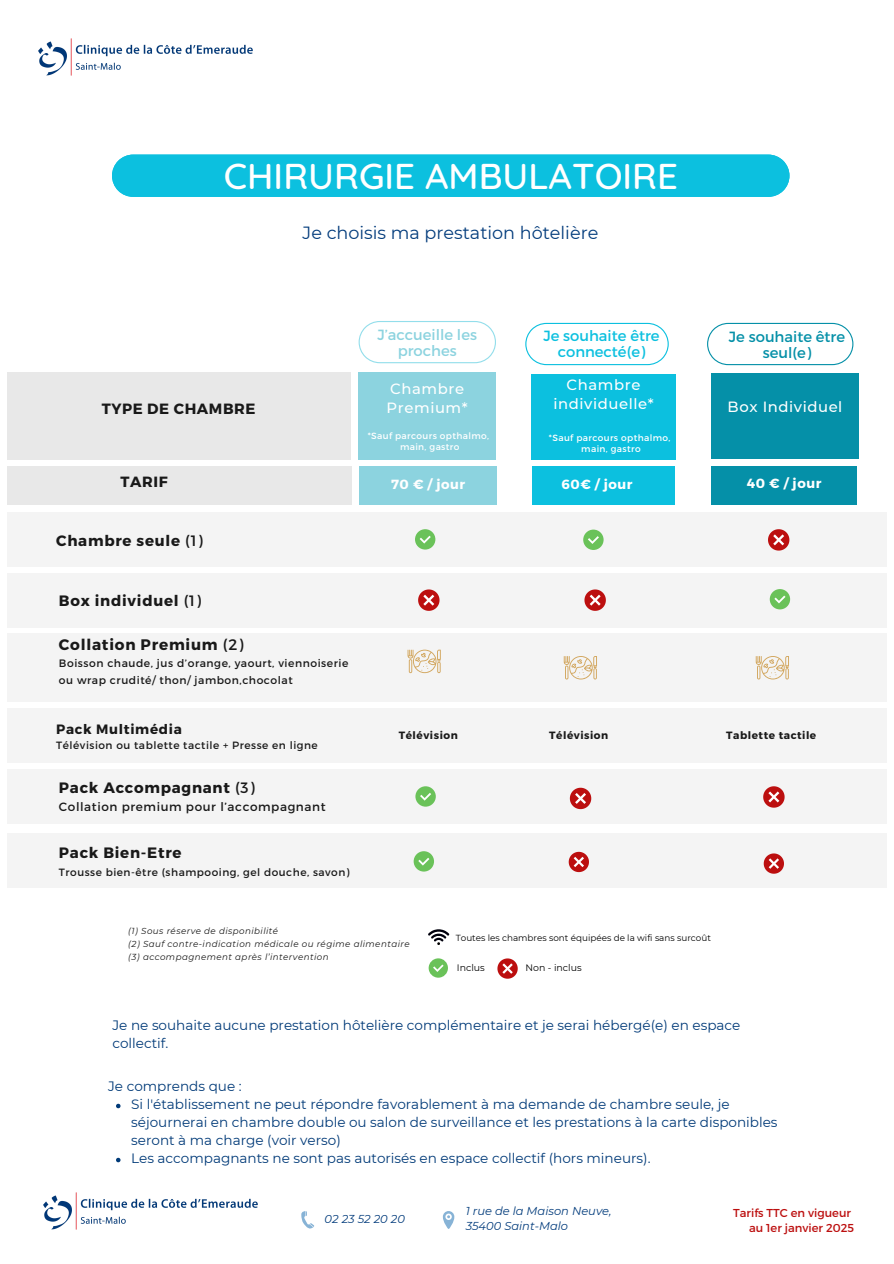
<style>
.page{position:relative;width:894px;height:1264px;background:#fff}
.page>*{position:absolute;margin:0;border:0;box-sizing:border-box;transform-origin:0 0}
.t1{font:500 36.6px "Quicksand";color:#fff}
.t2{font:17.55px "Montserrat";color:#033c7c}
.t3{font:700 15.3px "Montserrat";letter-spacing:.05em;color:#191919}
.t4{font:700 15px "Montserrat";letter-spacing:.05em;color:#191919}
.t5{font:500 14.85px/18.9px "Montserrat";letter-spacing:.04em;color:#fff;text-align:center}
.t6{font:700 14.85px "Montserrat";letter-spacing:.04em;color:#191919}
.t7{font:14.7px/15.8px "Montserrat";color:#0cc0df;text-align:center}
.t8{font:14.7px/15.8px "Montserrat";color:#0590a8;text-align:center}
.t9{font:14.7px/15.8px "Montserrat";color:#8cd3df;text-align:center}
.t10{font:13.65px/18px "Montserrat";color:#003a78}
.t11{font:700 13.5px "Montserrat";letter-spacing:.05em;color:#191919}
.t12{font:700 13.35px "Montserrat";letter-spacing:.04em;color:#fff}
.t13{font:500 13.35px "Montserrat";letter-spacing:.04em;color:#fff}
.t14{font:12px "Montserrat";letter-spacing:.05em;color:#191919}
.t15{font:italic 11.4px "Montserrat";color:#033c7c}
.t16{font:11.4px "Montserrat";color:#bc0f0f}
.t17{font:10.8px/16px "Montserrat";letter-spacing:.05em;color:#191919}
.t18{font:10.5px "Montserrat";letter-spacing:.05em;color:#191919}
.t19{font:700 10.5px "Montserrat";letter-spacing:.05em;color:#191919}
.t20{font:9.45px "Montserrat";color:#000}
.t21{font:9px "Montserrat";letter-spacing:.04em;color:#fff}
.t22{font:8.85px "Montserrat";color:#000}
.t23{font:italic 8.7px "Montserrat";letter-spacing:.05em;color:#191919}
.s1{font-weight:400}
</style>
<div class="page">
<div style="left:112px;top:155px;width:677px;height:42px;background:#0cc0df"></div>
<svg style="left:116px;top:1103px;width:4px;height:5px"></svg>
<svg style="left:116px;top:1157px;width:4px;height:5px"></svg>
<div style="left:7px;top:372px;width:343px;height:87px;background:#e8e8e8"></div>
<div style="left:7px;top:466px;width:344px;height:38px;background:#e8e8e8"></div>
<div style="left:358px;top:372px;width:137px;height:87px;background:#8cd3df"></div>
<div style="left:359px;top:466px;width:138px;height:38px;background:#8cd3df"></div>
<div style="left:711px;top:466px;width:145px;height:38px;background:#0590a8"></div>
<div style="left:531px;top:374px;width:144px;height:85px;background:#0cc0df"></div>
<div style="left:532px;top:466px;width:143px;height:38px;background:#0cc0df"></div>
<div style="left:711px;top:373px;width:147px;height:85px;background:#0590a8"></div>
<svg style="left:358px;top:321px;width:138px;height:42px"></svg>
<svg style="left:707px;top:323px;width:146px;height:42px"></svg>
<svg style="left:525px;top:323px;width:143px;height:42px"></svg>
<div style="left:7px;top:633px;width:879px;height:69px;background:#f4f4f4"></div>
<svg style="left:563px;top:656px;width:34px;height:23px"></svg>
<svg style="left:407px;top:649px;width:33px;height:24px"></svg>
<div style="left:7px;top:708px;width:879px;height:54px;background:#f4f4f4"></div>
<svg style="left:497px;top:958px;width:20px;height:20px"></svg>
<div style="left:428px;top:958px;width:20px;height:19px;background:#6ac259;border-radius:50%"></div>
<svg style="left:433px;top:964px;width:10px;height:8px"></svg>
<div style="left:7px;top:769px;width:879px;height:54px;background:#f4f4f4"></div>
<svg style="left:763px;top:786px;width:21px;height:21px"></svg>
<div style="left:415px;top:786px;width:20px;height:20px;background:#6ac259;border-radius:50%"></div>
<svg style="left:420px;top:793px;width:11px;height:7px"></svg>
<svg style="left:428px;top:929px;width:21px;height:16px"></svg>
<div style="left:7px;top:513px;width:879px;height:54px;background:#f4f4f4"></div>
<div style="left:583px;top:529px;width:20px;height:21px;background:#6ac259;border-radius:50%"></div>
<svg style="left:588px;top:536px;width:10px;height:8px"></svg>
<div style="left:415px;top:529px;width:20px;height:20px;background:#6ac259;border-radius:50%"></div>
<svg style="left:419px;top:535px;width:11px;height:8px"></svg>
<svg style="left:768px;top:529px;width:21px;height:21px"></svg>
<img style="left:38px;top:38px;width:215px;height:38px">
<svg style="left:442px;top:1211px;width:12px;height:17px"></svg>
<img style="left:43px;top:1192px;width:271px;height:38px">
<svg style="left:755px;top:656px;width:33px;height:23px"></svg>
<div style="left:7px;top:573px;width:879px;height:54px;background:#f4f4f4"></div>
<svg style="left:418px;top:589px;width:21px;height:22px"></svg>
<svg style="left:584px;top:589px;width:21px;height:22px"></svg>
<div style="left:769px;top:589px;width:20px;height:20px;background:#6ac259;border-radius:50%"></div>
<svg style="left:774px;top:595px;width:11px;height:8px"></svg>
<div style="left:7px;top:833px;width:879px;height:54px;background:#f4f4f4"></div>
<div style="left:413px;top:851px;width:21px;height:20px;background:#6ac259;border-radius:50%"></div>
<svg style="left:418px;top:858px;width:11px;height:7px"></svg>
<svg style="left:569px;top:787px;width:22px;height:22px"></svg>
<svg style="left:568px;top:851px;width:20px;height:21px"></svg>
<svg style="left:763px;top:853px;width:20px;height:20px"></svg>
<h1 class="t1" style="left:224px;top:152px;width:455px">CHIRURGIE AMBULATOIRE</h1>
<h6 class="t6" style="left:102px;top:398px;width:155px">TYPE DE CHAMBRE</h6>
<p class="t6" style="left:121px;top:471px;width:49px">TARIF</p>
<p class="t4" style="left:56px;top:530px;width:148px">Chambre seule <span class="s1">(1)</span></p>
<p class="t4" style="left:59px;top:590px;width:143px">Box individuel <span class="s1">(1)</span></p>
<p class="t2" style="left:302px;top:222px;width:297px">Je choisis ma prestation hôtelière</p>
<p class="t9" style="left:377px;top:326px;width:101px">J’accueille les proches</p>
<h4 class="t5" style="left:386px;top:379px;width:83px;text-align:left">Chambre<br>Premium*</h4>
<p class="t7" style="left:543px;top:327px;width:118px">Je souhaite être connecté(e)</p>
<p class="t5" style="left:553px;top:375px;width:102px">Chambre individuelle*</p>
<p class="t13" style="left:540px;top:376px;width:70px">Avantage</p>
<p class="t21" style="left:367px;top:430px;width:123px">*Sauf parcours opthalmo,</p>
<p class="t21" style="left:400px;top:441px;width:61px">main, gastro</p>
<p class="t21" style="left:549px;top:432px;width:123px">*Sauf parcours opthalmo,</p>
<p class="t21" style="left:581px;top:443px;width:61px">main, gastro</p>
<p class="t12" style="left:391px;top:475px;width:75px">70 € / jour</p>
<p class="t12" style="left:561px;top:475px;width:72px">60€ / jour</p>
<h3 class="t8" style="left:728px;top:328px;width:118px">Je souhaite être seul(e)</h3>
<h4 class="t5" style="left:727px;top:397px;width:116px">Box Individuel</h4>
<p class="t12" style="left:746px;top:475px;width:76px">40 € / jour</p>
<h4 class="t3" style="left:59px;top:634px;width:186px">Collation Premium <span class="s1">(2)</span></h4>
<p class="t17" style="left:59px;top:655px;width:291px">Boisson chaude, jus d’orange, yaourt, viennoiserie ou wrap crudité/ thon/ jambon,chocolat</p>
<h3 class="t11" style="left:56px;top:720px;width:127px">Pack Multimédia</h3>
<p class="t18" style="left:56px;top:738px;width:263px">Télévision ou tablette tactile + Presse en ligne</p>
<p class="t4" style="left:59px;top:778px;width:197px">Pack Accompagnant <span class="s1">(3)</span></p>
<h6 class="t14" style="left:59px;top:799px;width:268px">Collation premium pour l’accompagnant</h6>
<p class="t4" style="left:59px;top:843px;width:124px">Pack Bien-Etre</p>
<p class="t18" style="left:59px;top:865px;width:292px">Trousse bien-être (shampooing, gel douche, savon)</p>
<p class="t19" style="left:398px;top:729px;width:60px">Télévision</p>
<p class="t19" style="left:549px;top:729px;width:60px">Télévision</p>
<p class="t19" style="left:726px;top:729px;width:91px">Tablette tactile</p>
<p class="t23" style="left:128px;top:925px;width:151px">(1) Sous réserve de disponibilité</p>
<h5 class="t23" style="left:128px;top:938px;width:283px">(2) Sauf contre-indication médicale ou régime alimentaire</h5>
<p class="t23" style="left:128px;top:952px;width:202px">(3) accompagnement après l’intervention</p>
<h6 class="t22" style="left:455px;top:932px;width:256px">Toutes les chambres sont équipées de la wifi sans surcoût</h6>
<h6 class="t20" style="left:456px;top:961px;width:29px">Inclus</h6>
<p class="t20" style="left:525px;top:961px;width:58px">Non - inclus</p>
<h2 class="t10" style="left:112px;top:1016px;width:629px">Je ne souhaite aucune prestation hôtelière complémentaire et je serai hébergé(e) en espace collectif.</h2>
<h5 class="t10" style="left:108px;top:1077px;width:135px">Je comprends que :</h5>
<h5 class="t10" style="left:131px;top:1095px;width:647px">Si l'établissement ne peut répondre favorablement à ma demande de chambre seule, je séjournerai en chambre double ou salon de surveillance et les prestations à la carte disponibles seront à ma charge (voir verso)</h5>
<h5 class="t10" style="left:131px;top:1149px;width:520px">Les accompagnants ne sont pas autorisés en espace collectif (hors mineurs).</h5>
<h5 class="t15" style="left:324px;top:1211px;width:82px">02 23 52 20 20</h5>
<p class="t15" style="left:465px;top:1204px;width:147px">1 rue de la Maison Neuve,</p>
<p class="t15" style="left:465px;top:1219px;width:104px">35400 Saint-Malo</p>
<p class="t16" style="left:733px;top:1205px;width:119px">Tarifs TTC en vigueur</p>
<p class="t16" style="left:748px;top:1220px;width:106px">au 1er janvier 2025</p>
</div>
